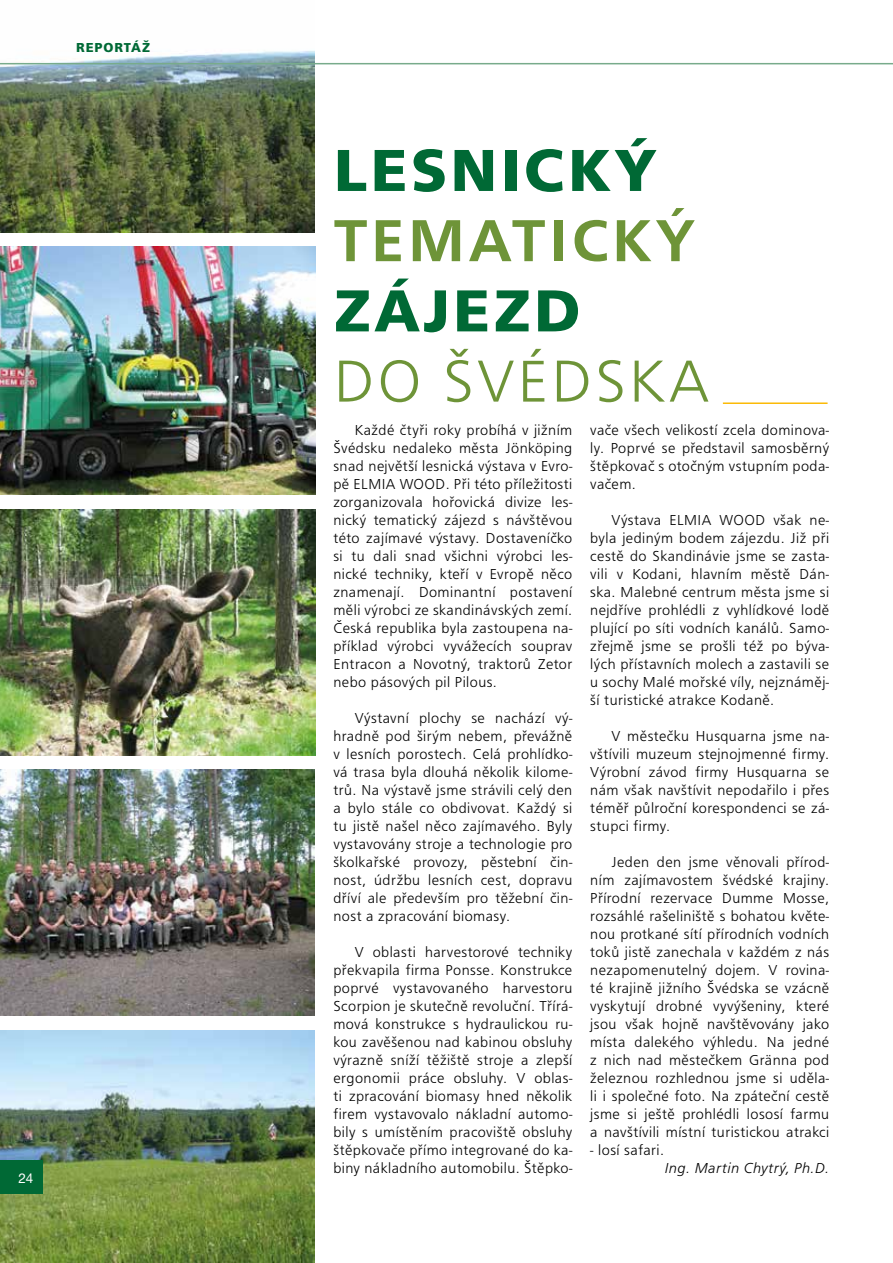
<style>
.page{position:relative;width:893px;height:1263px;background:#fff}
.page>*{position:absolute;margin:0;border:0;box-sizing:border-box;transform-origin:0 0}
.t1{font:700 61.5px "F015 TOT";letter-spacing:.055em;color:#006935}
.t2{font:500 61.5px "F015 TOT";letter-spacing:.055em;color:#6e9438}
.t3{font:300 61.5px "F015 TOT";color:#6e9438}
.t4{font:300 15px/18px "F015 TOT";letter-spacing:.03em;color:#000;text-align:justify}
.t5{font:italic 300 15px "F015 TOT";letter-spacing:.03em;color:#000}
.t6{font:700 13.5px "F015 TOT";letter-spacing:.065em;color:#006935}
.t7{font:13.5px "Helvetica Neue LT Pro";color:#fff}
</style>
<div class="page">
<img style="left:0;top:50px;width:315px;height:183px">
<img style="left:0;top:247px;width:315px;height:248px">
<img style="left:0;top:770px;width:315px;height:245px">
<img style="left:0;top:1030px;width:315px;height:233px">
<img style="left:0;top:510px;width:315px;height:246px">
<hr style="left:723px;top:402px;width:105px;height:2px;background:#fbba07">
<hr style="left:0;top:63px;width:893px;height:1px;background:#78ab8b">
<div style="left:0;top:1160px;width:42px;height:34px;background:#006935"></div>
<p class="t6" style="left:76px;top:40px;width:75px">REPORTÁŽ</p>
<p class="t7" style="left:18px;top:1170px;width:16px">24</p>
<h1 class="t1" style="left:334px;top:135px;width:324px">LESNICKÝ</h1>
<h1 class="t2" style="left:334px;top:205px;width:363px">TEMATI CKÝ</h1>
<h1 class="t1" style="left:334px;top:275px;width:248px">ZÁJEZD</h1>
<h1 class="t3" style="left:334px;top:347px;width:257px">do Švédska</h1>
<p class="t4" style="left:590px;top:421px;width:240px">vače všech velikostí zcela dominova&shy;ly. Poprvé se představil samosběrný štěpkovač s otočným vstupním poda&shy;vačem.</p>
<p class="t4" style="left:590px;top:511px;width:240px;text-indent:21px">Výstava ELMIA WOOD však ne&shy;byla jediným bodem zájezdu. Již při cestě do Skandinávie jsme se zasta&shy;vili v Kodani, hlavním městě Dán&shy;ska. Malebné centrum města jsme si nejdříve prohlédli z vyhlídkové lodě plující po síti vodních kanálů. Samo&shy;zřejmě jsme se prošli též po býva&shy;lých přístavních molech a zastavili se u sochy Malé mořské víly, nejznáměj&shy;ší turistické atrakce Kodaně.</p>
<p class="t4" style="left:590px;top:727px;width:240px;text-indent:21px">V městečku Husquarna jsme na&shy;vštívili muzeum stejnojmenné firmy.<br>Výrobní závod firmy Husquarna se nám však navštívit nepodařilo i přes téměř půlroční korespondenci se zá&shy;stupci firmy.</p>
<p class="t4" style="left:590px;top:853px;width:240px;text-indent:21px">Jeden den jsme věnovali přírod&shy;ním zajímavostem švédské krajiny.<br>Přírodní rezervace Dumme Mosse, rozsáhlé rašeliniště s bohatou květe&shy;nou protkané sítí přírodních vodních toků jistě zanechala v každém z nás nezapomenutelný dojem. V rovina&shy;té krajině jižního Švédska se vzácně vyskytují drobné vyvýšeniny, které jsou však hojně navštěvovány jako místa dalekého výhledu. Na jedné z nich nad městečkem Gränna pod železnou rozhlednou jsme si uděla&shy;li i společné foto. Na zpáteční cestě jsme si ještě prohlédli lososí farmu a navštívili místní turistickou atrakci</p>
<p class="t4" style="left:590px;top:1141px;width:75px">- losí safari.</p>
<p class="t5" style="left:665px;top:1160px;width:166px">Ing. Martin Chytrý, Ph.D.</p>
<p class="t4" style="left:333px;top:421px;width:241px;text-indent:21px">Každé čtyři roky probíhá v jižním Švédsku nedaleko města Jönköping snad největší lesnická výstava v Evro&shy;pě ELMIA WOOD. Při této příležitosti zorganizovala hořovická divize les&shy;nický tematický zájezd s návštěvou této zajímavé výstavy. Dostaveníčko si tu dali snad všichni výrobci les&shy;nické techniky, kteří v Evropě něco znamenají. Dominantní postavení měli výrobci ze skandinávských zemí.<br>Česká republika byla zastoupena na&shy;příklad výrobci vyvážecích souprav Entracon a Novotný, traktorů Zetor nebo pásových pil Pilous.</p>
<p class="t4" style="left:333px;top:709px;width:240px;text-indent:21px">Výstavní plochy se nachází vý&shy;hradně pod širým nebem, převážně v lesních porostech. Celá prohlídko&shy;vá trasa byla dlouhá několik kilome&shy;trů. Na výstavě jsme strávili celý den a bylo stále co obdivovat. Každý si tu jistě našel něco zajímavého. Byly vystavovány stroje a technologie pro školkařské provozy, pěstební čin&shy;nost, údržbu lesních cest, dopravu dříví ale především pro těžební čin&shy;nost a zpracování biomasy.</p>
<p class="t4" style="left:333px;top:943px;width:241px;text-indent:21px">V oblasti harvestorové techniky překvapila firma Ponsse. Konstrukce poprvé vystavovaného harvestoru Scorpion je skutečně revoluční. Třírá&shy;mová konstrukce s hydraulickou ru&shy;kou zavěšenou nad kabinou obsluhy výrazně sníží těžiště stroje a zlepší ergonomii práce obsluhy. V oblas&shy;ti zpracování biomasy hned několik firem vystavovalo nákladní automo&shy;bily s umístěním pracoviště obsluhy štěpkovače přímo integrované do ka&shy;biny nákladního automobilu. Štěpko-</p>
</div>
